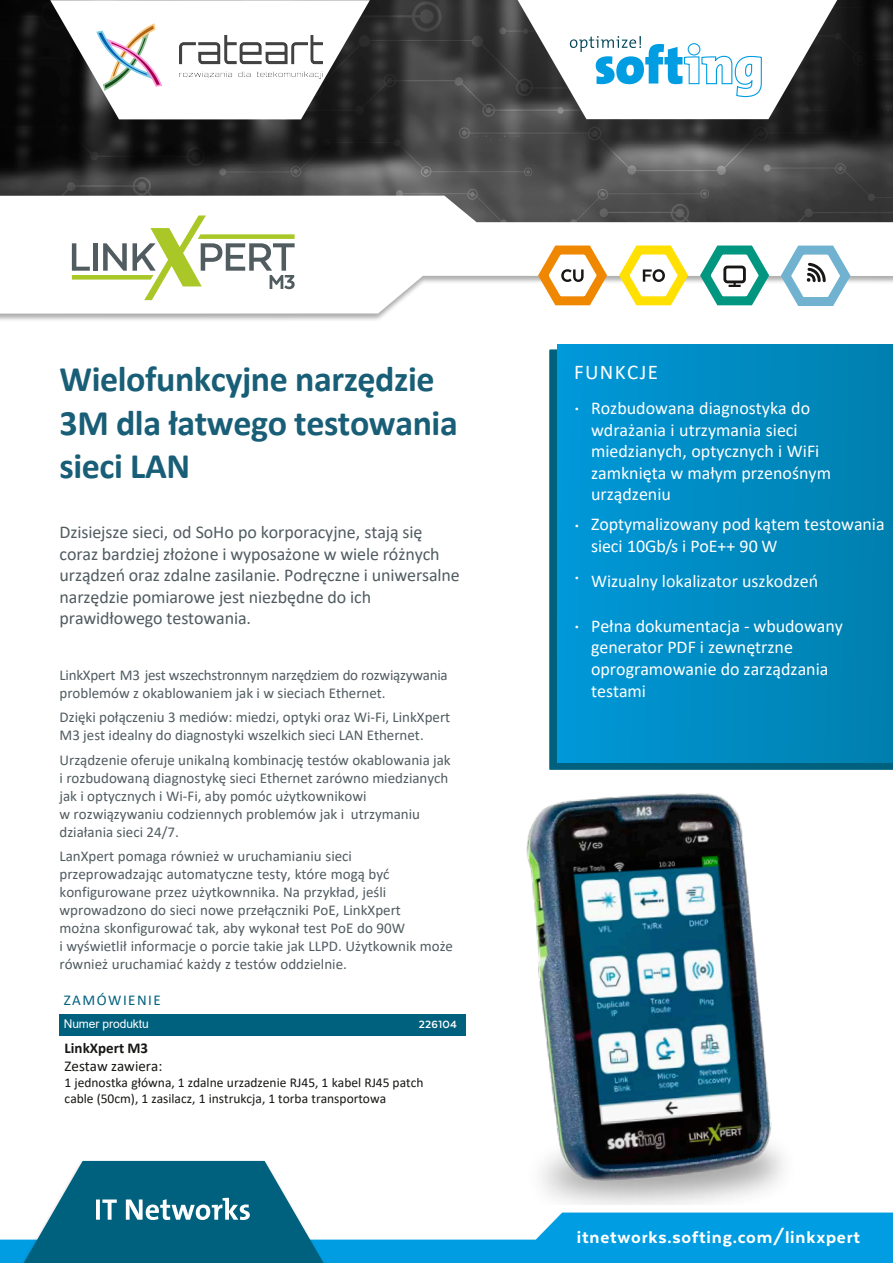
<style>
.page{position:relative;width:893px;height:1263px;background:#fff}
.page>*{position:absolute;margin:0;border:0;box-sizing:border-box;transform-origin:0 0}
.t1{font:700 36px/43.5px "Calibri";letter-spacing:-.01em;color:#195e77}
.t2{font:21px "Calibri";letter-spacing:.065em;color:#fff}
.t3{font:800 19.5px "Texta";letter-spacing:.04em;color:#fff}
.t4{font:18px/21.6px "Calibri";color:#fff}
.t5{font:18px/21.6px "Calibri";letter-spacing:-.005em;color:#515c60}
.t6{font:15px/18px "Calibri";color:#515c60}
.t7{font:15px "Calibri";color:#171715}
.t8{font:700 15px "Calibri";color:#171715}
.t9{font:15px "Calibri";letter-spacing:.1em;color:#00617e}
.t10{font:13.5px/16.2px "Calibri";color:#171715}
.t11{font:700 12.15px "Texta";letter-spacing:.025em;color:#fff}
</style>
<div class="page">
<div style="left:0;top:195px;width:893px;height:128px;background:#171715;opacity:.35"></div>
<svg style="left:0;top:310px;width:893px;height:4px"></svg>
<div style="left:550px;top:349px;width:343px;height:421px;background:#00617e"></div>
<div style="left:557px;top:344px;width:336px;height:418px;background:linear-gradient(to right,#0098d8,#007fad)"></div>
<div style="left:60px;top:1014px;width:406px;height:21px;background:#00617e"></div>
<img style="left:526px;top:793px;width:258px;height:412px">
<svg style="left:0;top:1212px;width:893px;height:51px;fill:#009de2"></svg>
<div style="left:12px;top:1160px;width:323px;height:103px;background:#171715;opacity:.35"></div>
<svg style="left:24px;top:1161px;width:300px;height:102px"></svg>
<svg style="left:0;top:0;width:893px;height:310px"></svg>
<img style="left:96px;top:23px;width:226px;height:67px">
<h1 class="t1" style="left:60px;top:359px;width:400px">Wielofunkcyjne narzędzie<br>3M dla łatwego testowania sieci LAN</h1>
<p class="t5" style="left:60px;top:522px;width:402px">Dzisiejsze sieci, od SoHo po korporacyjne, stają się coraz bardziej złożone i wyposażone w wiele różnych urządzeń oraz zdalne zasilanie. Podręczne i uniwersalne narzędzie pomiarowe jest niezbędne do ich prawidłowego testowania.</p>
<p class="t6" style="left:60px;top:666px;width:390px">LinkXpert M3 jest wszechstronnym narzędziem do rozwiązywania problemów z okablowaniem jak i w sieciach Ethernet.</p>
<p class="t6" style="left:60px;top:709px;width:392px">Dzięki połączeniu 3 mediów: miedzi, optyki oraz Wi-Fi, LinkXpert<br>M3 jest idealny do diagnostyki wszelkich sieci LAN Ethernet.</p>
<p class="t6" style="left:60px;top:751px;width:393px">Urządzenie oferuje unikalną kombinację testów okablowania jak i rozbudowaną diagnostykę sieci Ethernet zarówno miedzianych jak i optycznych i Wi-Fi, aby pomóc użytkownikowi<br>w rozwiązywaniu codziennych problemów jak i utrzymaniu działania sieci 24/7.</p>
<p class="t6" style="left:60px;top:847px;width:395px">LanXpert pomaga również w uruchamianiu sieci przeprowadzając automatyczne testy, które mogą być konfigurowane przez użytkownnika. Na przykład, jeśli wprowadzono do sieci nowe przełączniki PoE, LinkXpert<br>można skonfigurować tak, aby wykonał test PoE do 90W<br>i wyświetlił informacje o porcie takie jak LLPD. Użytkownik może również uruchamiać każdy z testów oddzielnie.</p>
<p class="t9" style="left:64px;top:992px;width:99px">ZAMÓWIENIE</p>
<p class="t11" style="left:419px;top:1018px;width:40px">226104</p>
<p class="t8" style="left:65px;top:1040px;width:85px">LinkXpert M3</p>
<p class="t7" style="left:65px;top:1058px;width:99px">Zestaw zawiera:</p>
<p class="t10" style="left:65px;top:1075px;width:360px">1 jednostka główna, 1 zdalne urzadzenie RJ45, 1 kabel RJ45 patch cable (50cm), 1 zasilacz, 1 instrukcja, 1 torba transportowa</p>
<h2 class="t2" style="left:574px;top:361px;width:86px">FUNKCJE</h2>
<p class="t4" style="left:591px;top:398px;width:241px">Rozbudowana diagnostyka do wdrażania i utrzymania sieci miedzianych, optycznych i WiFi zamknięta w małym przenośnym urządzeniu</p>
<p class="t4" style="left:591px;top:514px;width:295px">Zoptymalizowany pod kątem testowania sieci 10Gb/s i PoE++ 90 W</p>
<p class="t4" style="left:591px;top:571px;width:229px">Wizualny lokalizator uszkodzeń</p>
<p class="t4" style="left:591px;top:616px;width:254px">Pełna dokumentacja - wbudowany generator PDF i zewnętrzne oprogramowanie do zarządzania testami</p>
<h3 class="t3" style="left:577px;top:1227px;width:285px">itnetworks.softing.com/linkxpert</h3>
</div>
